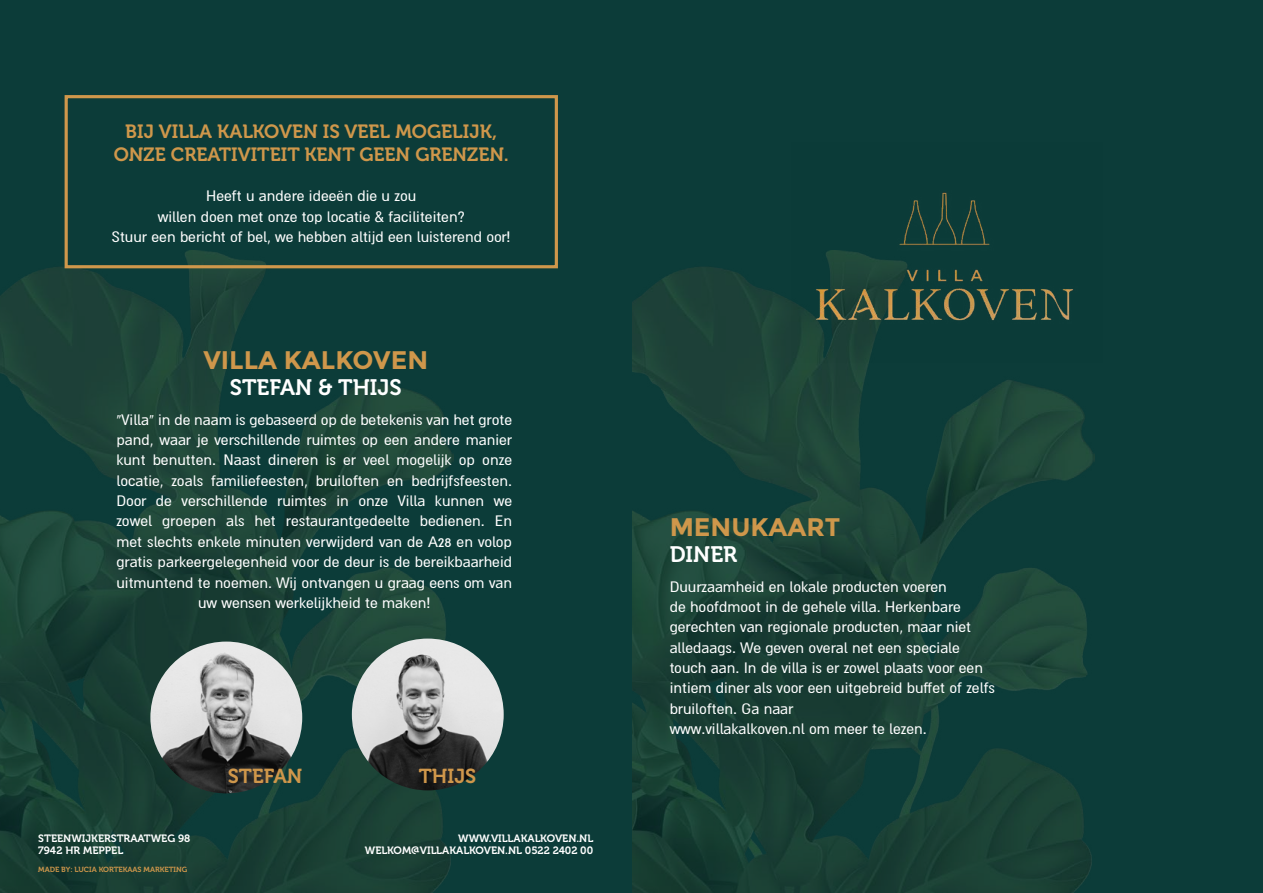
<style>
.page{position:relative;width:1263px;height:893px;background:#fff}
.page>*{position:absolute;margin:0;border:0;box-sizing:border-box;transform-origin:0 0}
.t1{font:700 25.5px "Montserrat";color:#cf974b}
.t2{font:22.2px "Museo 700";color:#fff}
.t3{font:20.1px "Museo 700";color:#cf974b}
.t4{font:19.05px/23px "Museo 700";color:#cf974b;text-align:center}
.t5{font:16.95px/20.4px "Almoni DLAAA";color:#fff;text-align:center}
.t6{font:10.65px/12.8px "Museo 700";color:#fff}
.t7{font:7.35px "Museo 700";color:#cf974b}
</style>
<div class="page">
<div style="left:631px;top:0;width:632px;height:893px;background:#0c3c39"></div>
<img style="left:632px;top:267px;width:462px;height:626px">
<img style="left:792px;top:192px;width:302px;height:170px">
<div style="left:0;top:0;width:631px;height:893px;background:#0c3c39"></div>
<img style="left:0;top:250px;width:454px;height:643px">
<img style="left:150px;top:642px;width:152px;height:151px;border-radius:76px">
<img style="left:352px;top:639px;width:152px;height:151px;border-radius:76px">
<div style="left:65px;top:95px;width:493px;height:173px;border:3px solid #cf974b"></div>
<p class="t4" style="left:114px;top:120px;width:397px">BIJ VILLA KALKOVEN IS VEEL MOGELIJK,<br>ONZE CREATIVITEIT KENT GEEN GRENZEN.</p>
<p class="t5" style="left:112px;top:186px;width:400px">Heeft u andere ideeën die u zou<br>willen doen met onze top locatie &amp; faciliteiten?<br>Stuur een bericht of bel, we hebben altijd een luisterend oor!</p>
<h1 class="t1" style="left:203px;top:345px;width:226px">VILLA KALKOVEN</h1>
<h2 class="t2" style="left:230px;top:375px;width:173px">STEFAN &amp; THIJS</h2>
<p class="t5" style="left:116px;top:410px;width:397px">“Villa” in de naam is gebaseerd op de betekenis van het grote pand, waar je verschillende ruimtes op een andere manier kunt benutten. Naast dineren is er veel mogelijk op onze locatie, zoals familiefeesten, bruiloften en bedrijfsfeesten.<br>Door de verschillende ruimtes in onze Villa kunnen we zowel groepen als het restaurantgedeelte bedienen. En met slechts enkele minuten verwijderd van de A28 en volop gratis parkeergelegenheid voor de deur is de bereikbaarheid uitmuntend te noemen. Wij ontvangen u graag eens om van uw wensen werkelijkheid te maken!</p>
<p class="t3" style="left:228px;top:765px;width:76px">STEFAN</p>
<p class="t3" style="left:419px;top:765px;width:59px">THIJS</p>
<p class="t6" style="left:38px;top:832px;width:154px">STEENWIJKERSTRAATWEG 98<br>7942 HR MEPPEL</p>
<p class="t6" style="left:365px;top:832px;width:230px;text-align:right">WWW.VILLAKALKOVEN.NL<br>WELKOM@VILLAKALKOVEN.NL 0522 2402 00</p>
<p class="t7" style="left:38px;top:866px;width:151px">MADE BY: LUCIA KORTEKAAS MARKETING</p>
<h1 class="t1" style="left:670px;top:512px;width:172px">MENUKAART</h1>
<h2 class="t2" style="left:670px;top:542px;width:69px">DINER</h2>
<p class="t5" style="left:670px;top:577px;width:327px;text-align:left">Duurzaamheid en lokale producten voeren<br>de hoofdmoot in de gehele villa. Herkenbare gerechten van regionale producten, maar niet alledaags. We geven overal net een speciale touch aan. In de villa is er zowel plaats voor een intiem diner als voor een uitgebreid buffet of zelfs bruiloften. Ga naar<br>www.villakalkoven.nl om meer te lezen.</p>
</div>
